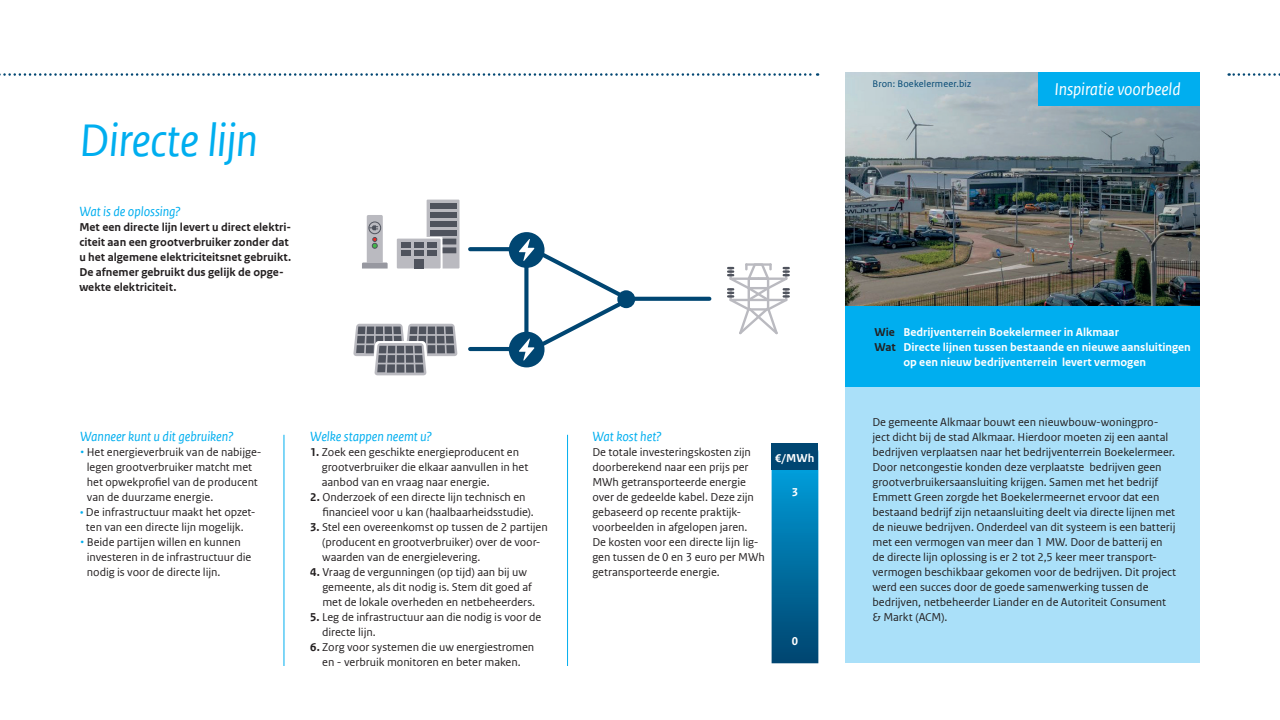
<style>
.page{position:relative;width:1280px;height:720px;background:#fff}
.page>*{position:absolute;margin:0;border:0;box-sizing:border-box;transform-origin:0 0}
.t1{font:italic 48px "Rijksoverheid Sans Web Text";letter-spacing:-.015em;color:#00aeef}
.t2{font:italic 18px "Rijksoverheid Sans Web Text";letter-spacing:-.005em;color:#fff}
.t3{font:italic 14px "Rijksoverheid Sans Web Text";letter-spacing:-.005em;color:#00aeef}
.t4{font:12px/15px "Rijksoverheid Sans Web Text";letter-spacing:-.005em;color:#231f20}
.t5{font:700 12px/15px "Rijksoverheid Sans Web Text";color:#231f20}
.t6{font:700 12px "Rijksoverheid Sans Web Text";color:#fff}
.t7{font:10px "Rijksoverheid Sans Web Text";letter-spacing:.02em;color:#004672}
.s1{font-family:"Proxima Nova";color:#00aeef}
.s2{color:#00aeef}
.s3{font-weight:700}
.s4{color:#231f20}
</style>
<div class="page">
<svg style="left:0;top:73px;width:818px;height:3px"></svg>
<svg style="left:1229px;top:73px;width:51px;height:3px"></svg>
<hr style="left:283px;top:435px;width:1px;height:231px;background:#00aeef">
<hr style="left:567px;top:435px;width:1px;height:231px;background:#00aeef">
<div style="left:846px;top:148px;width:354px;height:515px;background:#aae0f9"></div>
<div style="left:846px;top:177px;width:354px;height:210px;background:#00aeef"></div>
<img style="left:846px;top:73px;width:354px;height:233px">
<div style="left:1038px;top:72px;width:162px;height:34px;background:#00aeef"></div>
<svg style="left:772px;top:470px;width:46px;height:193px"></svg>
<div style="left:772px;top:444px;width:46px;height:26px;background:#004672"></div>
<svg style="left:727px;top:263px;width:63px;height:71px"></svg>
<svg style="left:353px;top:324px;width:105px;height:52px"></svg>
<svg style="left:470px;top:247px;width:39px;height:4px"></svg>
<hr style="left:470px;top:347px;width:59px;height:4px;background:#004672">
<svg style="left:635px;top:297px;width:74px;height:4px"></svg>
<svg style="left:362px;top:215px;width:26px;height:54px"></svg>
<div style="left:368px;top:222px;width:13px;height:12px;border:1px solid #4f535d;border-radius:50%"></div>
<div style="left:511px;top:234px;width:31px;height:32px;background:#004672;border-radius:50%"></div>
<div style="left:509px;top:232px;width:36px;height:36px;border:4px solid #004672;border-radius:50%"></div>
<div style="left:511px;top:334px;width:31px;height:31px;background:#004672;border-radius:50%"></div>
<div style="left:509px;top:332px;width:36px;height:35px;border:4px solid #004672;border-radius:50%"></div>
<svg style="left:519px;top:239px;width:115px;height:122px"></svg>
<div style="left:618px;top:291px;width:16px;height:16px;background:#004672;border-radius:50%"></div>
<div style="left:617px;top:290px;width:18px;height:18px;border:2px solid #004672;border-radius:50%"></div>
<svg style="left:427px;top:200px;width:33px;height:69px"></svg>
<div style="left:430px;top:230px;width:26px;height:6px;background:#4f535d"></div>
<div style="left:430px;top:221px;width:26px;height:6px;background:#4f535d"></div>
<div style="left:430px;top:212px;width:26px;height:6px;background:#4f535d"></div>
<div style="left:430px;top:203px;width:26px;height:6px;background:#4f535d"></div>
<div style="left:397px;top:239px;width:44px;height:30px;background:#babac0"></div>
<div style="left:401px;top:243px;width:10px;height:5px;background:#4f535d"></div>
<div style="left:414px;top:243px;width:10px;height:5px;background:#4f535d"></div>
<div style="left:427px;top:243px;width:9px;height:5px;background:#4f535d"></div>
<div style="left:401px;top:250px;width:10px;height:5px;background:#4f535d"></div>
<div style="left:414px;top:250px;width:10px;height:5px;background:#4f535d"></div>
<div style="left:427px;top:250px;width:9px;height:5px;background:#4f535d"></div>
<div style="left:414px;top:259px;width:10px;height:10px;background:#4f535d"></div>
<h1 class="t1" style="left:79px;top:114px;width:180px">Directe lijn</h1>
<p class="t3" style="left:79px;top:204px;width:103px">Wat is de oplossing?</p>
<p class="t5" style="left:79px;top:220px;width:213px">Met een directe lijn levert u direct elektri&shy;citeit aan een grootverbruiker zonder dat u het algemene elektriciteitsnet gebruikt.<br>De afnemer gebruikt dus gelijk de opge&shy;wekte elektriciteit.</p>
<p class="t3" style="left:80px;top:429px;width:155px">Wanneer kunt u dit gebruiken?</p>
<p class="t4" style="left:87px;top:445px;width:176px;text-indent:-7px"><span class="s1">•</span> Het energieverbruik van de nabijge&shy;legen grootverbruiker matcht met het opwekprofiel van de producent van de duurzame energie.</p>
<p class="t4" style="left:80px;top:505px;width:177px;text-align:center"><span class="s2">•</span> De infrastructuur maakt het opzet&shy;ten van een directe lijn mogelijk.</p>
<p class="t4" style="left:87px;top:535px;width:166px;text-indent:-7px"><span class="s1">•</span> Beide partijen willen en kunnen investeren in de infrastructuur die nodig is voor de directe lijn.</p>
<p class="t3" style="left:310px;top:429px;width:123px">Welke stappen neemt u?</p>
<p class="t4" style="left:322px;top:445px;width:208px;text-indent:-12px"><span class="s3">1.</span> Zoek een geschikte energieproducent en grootverbruiker die elkaar aanvullen in het aanbod van en vraag naar energie.</p>
<p class="t4" style="left:322px;top:490px;width:213px;text-indent:-12px"><span class="s3">2.</span> Onderzoek of een directe lijn technisch en financieel voor u kan (haalbaarheidsstudie).</p>
<p class="t4" style="left:322px;top:520px;width:227px;text-indent:-12px"><span class="s3">3.</span> Stel een overeenkomst op tussen de 2 partijen (producent en grootverbruiker) over de voor&shy;waarden van de energielevering.</p>
<p class="t4" style="left:322px;top:565px;width:214px;text-indent:-12px"><span class="s3">4.</span> Vraag de vergunningen (op tijd) aan bij uw gemeente, als dit nodig is. Stem dit goed af met de lokale overheden en netbeheerders.</p>
<p class="t4" style="left:322px;top:610px;width:221px;text-indent:-12px"><span class="s3">5.</span> Leg de infrastructuur aan die nodig is voor de directe lijn.</p>
<p class="t4" style="left:310px;top:640px;width:226px;text-align:center"><span class="s3">6.</span> Zorg voor systemen die uw energiestromen en - verbruik monitoren en beter maken.</p>
<p class="t3" style="left:592px;top:429px;width:71px">Wat kost het?</p>
<p class="t4" style="left:592px;top:445px;width:174px">De totale investeringskosten zijn doorberekend naar een prijs per<br>MWh getransporteerde energie over de gedeelde kabel. Deze zijn gebaseerd op recente praktijk&shy;voorbeelden in afgelopen jaren.<br>De kosten voor een directe lijn lig&shy;gen tussen de 0 en 3 euro per MWh getransporteerde energie.</p>
<p class="t6" style="left:775px;top:451px;width:41px">€/MWh</p>
<p class="t6" style="left:792px;top:485px;width:8px">3</p>
<p class="t6" style="left:792px;top:634px;width:8px">0</p>
<p class="t7" style="left:872px;top:78px;width:100px">Bron: Boekelermeer.biz</p>
<h2 class="t2" style="left:1054px;top:79px;width:128px">Inspiratie voorbeeld</h2>
<p class="t6" style="left:874px;top:325px;width:246px"><span class="s4">Wie</span> Bedrijventerrein Boekelermeer in Alkmaar</p>
<p class="t6" style="left:874px;top:340px;width:318px"><span class="s4">Wat</span> Directe lijnen tussen bestaande en nieuwe aansluitingen</p>
<p class="t6" style="left:903px;top:355px;width:244px">op een nieuw bedrijventerrein levert vermogen</p>
<p class="t4" style="left:872px;top:415px;width:305px">De gemeente Alkmaar bouwt een nieuwbouw-woningpro&shy;ject dicht bij de stad Alkmaar. Hierdoor moeten zij een aantal bedrijven verplaatsen naar het bedrijventerrein Boekelermeer.<br>Door netcongestie konden deze verplaatste bedrijven geen grootverbruikersaansluiting krijgen. Samen met het bedrijf Emmett Green zorgde het Boekelermeernet ervoor dat een bestaand bedrijf zijn netaansluiting deelt via directe lijnen met de nieuwe bedrijven. Onderdeel van dit systeem is een batterij met een vermogen van meer dan 1 MW. Door de batterij en de directe lijn oplossing is er 2 tot 2,5 keer meer transport&shy;vermogen beschikbaar gekomen voor de bedrijven. Dit project werd een succes door de goede samenwerking tussen de bedrijven, netbeheerder Liander en de Autoriteit Consument &amp; Markt (ACM).</p>
</div>
